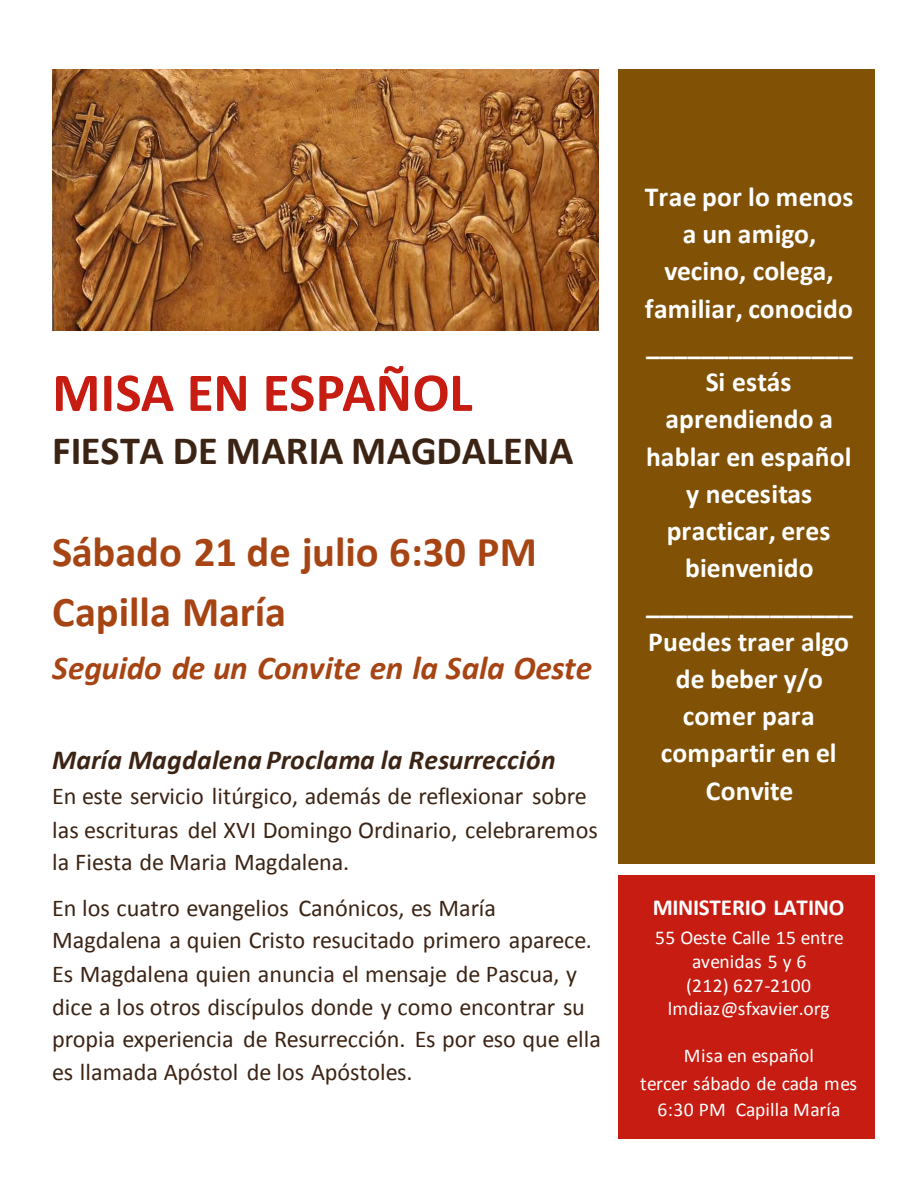
<style>
.page{position:relative;width:918px;height:1188px;background:#fff}
.page>*{position:absolute;margin:0;border:0;box-sizing:border-box;transform-origin:0 0}
.t1{font:700 55.2px "Calibri";letter-spacing:-.005em;color:#c71c12}
.t2{font:700 42.6px/59.8px "Calibri";color:#a74413}
.t3{font:700 40.2px "Calibri";color:#3c2415}
.t4{font:italic 700 33.3px "Calibri";letter-spacing:-.01em;color:#a74413}
.t5{font:700 27.6px/37px "Calibri";letter-spacing:.005em;color:#fff;text-align:center}
.t6{font:italic 700 27.6px "Calibri";letter-spacing:.005em;color:#3c2415}
.t7{font:24.15px/32.8px "Calibri";color:#3c2415}
.t8{font:700 23.1px "Calibri";letter-spacing:-.015em;color:#fff}
.t9{font:19.65px/23.7px "Calibri";color:#fff;text-align:center}
</style>
<div class="page">
<div style="left:617px;top:69px;width:258px;height:795px;background:#815205"></div>
<div style="left:617px;top:877px;width:258px;height:261px;background:#c71c12"></div>
<div style="left:617px;top:876px;width:258px;height:16px;background:#c71c12"></div>
<img style="left:52px;top:69px;width:546px;height:261px">
<p class="t1" style="left:52px;top:357px;width:422px">MISA EN ESPAÑOL</p>
<p class="t3" style="left:52px;top:425px;width:523px">FIESTA DE MARIA MAGDALENA</p>
<p class="t2" style="left:52px;top:522px;width:486px">Sábado 21 de julio 6:30 PM<br>Capilla María</p>
<p class="t4" style="left:52px;top:647px;width:542px">Seguido de un Convite en la Sala Oeste</p>
<p class="t6" style="left:52px;top:742px;width:505px">María Magdalena Proclama la Resurrección</p>
<p class="t7" style="left:52px;top:780px;width:547px">En este servicio litúrgico, además de reflexionar sobre las escrituras del XVI Domingo Ordinario, celebraremos la Fiesta de Maria Magdalena.</p>
<p class="t7" style="left:52px;top:892px;width:550px">En los cuatro evangelios Canónicos, es María Magdalena a quien Cristo resucitado primero aparece.<br>Es Magdalena quien anuncia el mensaje de Pascua, y dice a los otros discípulos donde y como encontrar su propia experiencia de Resurrección. Es por eso que ella es llamada Apóstol de los Apóstoles.</p>
<p class="t5" style="left:645px;top:178px;width:210px">Trae por lo menos a un amigo, vecino, colega, familiar, conocido _______________<br>Si estás aprendiendo a hablar en español y necesitas practicar, eres bienvenido _______________<br>Puedes traer algo de beber y/o comer para compartir en el<br>Convite</p>
<p class="t8" style="left:653px;top:892px;width:193px">MINISTERIO LATINO</p>
<p class="t9" style="left:655px;top:925px;width:190px">55 Oeste Calle 15 entre avenidas 5 y 6<br>(212) 627-2100 lmdiaz@sfxavier.org</p>
<p class="t9" style="left:640px;top:1042px;width:218px;line-height:27px">Misa en español<br>tercer sábado de cada mes<br>6:30 PM Capilla María</p>
</div>
